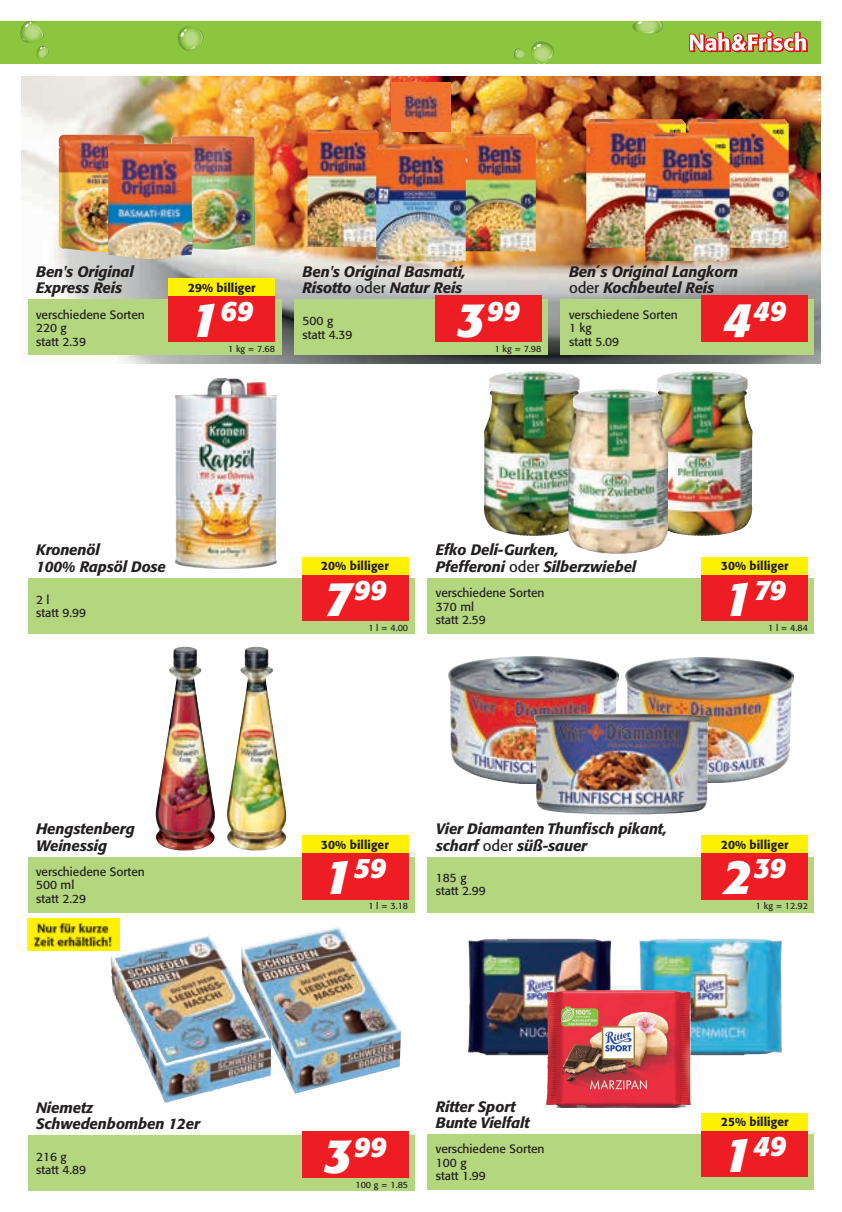
<style>
.page{position:relative;width:842px;height:1212px;background:#fff}
.page>*{position:absolute;margin:0;border:0;box-sizing:border-box;transform-origin:0 0}
.t1{font:italic 700 48px "Formata Std";color:#fff}
.t2{font:italic 700 28.05px "Formata Std";color:#fff}
.t3{font:italic 500 15px/16.5px "Formata Std";letter-spacing:-.01em;color:#231f20}
.t4{font:12px/13.5px "Formata Std";color:#231f20}
.t5{font:500 12px "Formata Std";color:#231f20}
.t6{font:9px "Formata Std";color:#231f20}
.s1{font-size:48px}
.s2{font-weight:400;font-style:normal}
</style>
<div class="page">
<div style="left:0;top:21px;width:821px;height:43px;background:#8bc63e"></div>
<svg style="left:20px;top:21px;width:29px;height:37px"></svg>
<svg style="left:632px;top:21px;width:31px;height:13px"></svg>
<svg style="left:531px;top:41px;width:23px;height:23px"></svg>
<svg style="left:514px;top:48px;width:11px;height:12px"></svg>
<svg style="left:178px;top:27px;width:26px;height:24px"></svg>
<svg style="left:689px;top:31px;width:119px;height:21px"></svg>
<img style="left:21px;top:77px;width:800px;height:286px">
<img style="left:28px;top:918px;width:92px;height:32px">
<img style="left:171px;top:136px;width:85px;height:114px">
<img style="left:468px;top:938px;width:144px;height:118px">
<img style="left:639px;top:938px;width:144px;height:133px">
<div style="left:427px;top:1134px;width:387px;height:56px;background:#b3d67f"></div>
<div style="left:702px;top:1130px;width:106px;height:47px;background:#ee1d23"></div>
<div style="left:702px;top:1113px;width:106px;height:17px;background:#fff101"></div>
<img style="left:273px;top:927px;width:128px;height:167px">
<div style="left:28px;top:1135px;width:387px;height:56px;background:#b3d67f"></div>
<div style="left:302px;top:1131px;width:106px;height:47px;background:#ee1d23"></div>
<img style="left:626px;top:657px;width:167px;height:125px">
<div style="left:427px;top:857px;width:387px;height:55px;background:#b3d67f"></div>
<div style="left:702px;top:853px;width:106px;height:46px;background:#ee1d23"></div>
<div style="left:702px;top:836px;width:106px;height:17px;background:#fff101"></div>
<img style="left:156px;top:647px;width:59px;height:203px">
<img style="left:227px;top:647px;width:59px;height:203px">
<div style="left:28px;top:857px;width:387px;height:55px;background:#b3d67f"></div>
<div style="left:302px;top:853px;width:106px;height:46px;background:#ee1d23"></div>
<div style="left:302px;top:836px;width:106px;height:17px;background:#fff101"></div>
<img style="left:484px;top:371px;width:96px;height:165px">
<img style="left:657px;top:371px;width:95px;height:165px">
<div style="left:427px;top:578px;width:387px;height:56px;background:#b3d67f"></div>
<div style="left:702px;top:574px;width:106px;height:47px;background:#ee1d23"></div>
<div style="left:702px;top:557px;width:106px;height:17px;background:#fff101"></div>
<img style="left:176px;top:378px;width:100px;height:190px">
<div style="left:28px;top:578px;width:387px;height:56px;background:#b3d67f"></div>
<div style="left:302px;top:574px;width:106px;height:47px;background:#ee1d23"></div>
<div style="left:302px;top:557px;width:106px;height:17px;background:#fff101"></div>
<img style="left:59px;top:135px;width:85px;height:117px">
<div style="left:28px;top:300px;width:253px;height:55px;background:#b3d67f"></div>
<div style="left:169px;top:296px;width:106px;height:46px;background:#ee1d23"></div>
<div style="left:169px;top:279px;width:106px;height:17px;background:#fff101"></div>
<img style="left:689px;top:119px;width:100px;height:129px">
<img style="left:586px;top:119px;width:100px;height:129px">
<img style="left:645px;top:132px;width:84px;height:129px">
<div style="left:561px;top:300px;width:253px;height:55px;background:#b3d67f"></div>
<img style="left:308px;top:130px;width:71px;height:117px">
<img style="left:465px;top:134px;width:71px;height:117px">
<img style="left:376px;top:144px;width:90px;height:117px">
<div style="left:702px;top:296px;width:106px;height:46px;background:#ee1d23"></div>
<div style="left:294px;top:300px;width:254px;height:55px;background:#b3d67f"></div>
<div style="left:435px;top:296px;width:106px;height:46px;background:#ee1d23"></div>
<img style="left:568px;top:389px;width:100px;height:165px">
<img style="left:110px;top:935px;width:163px;height:168px">
<img style="left:448px;top:656px;width:170px;height:127px">
<img style="left:534px;top:714px;width:176px;height:100px">
<img style="left:107px;top:144px;width:86px;height:115px">
<img style="left:392px;top:83px;width:58px;height:49px">
<img style="left:546px;top:990px;width:121px;height:89px">
<p class="t3" style="left:36px;top:263px;width:99px">Ben's Original<br>Express Reis</p>
<p class="t4" style="left:36px;top:307px;width:110px">verschiedene Sorten<br>220 g<br>statt 2.39</p>
<p class="t5" style="left:188px;top:280px;width:69px">29% billiger</p>
<h2 class="t2" style="left:190px;top:294px;width:64px"><span class="s1">1</span>69</h2>
<p class="t6" style="left:228px;top:343px;width:48px">1 kg = 7.68</p>
<p class="t3" style="left:303px;top:263px;width:164px">Ben's Original Basmati,<br>Risotto <span class="s2">oder</span> Natur Reis</p>
<h2 class="t2" style="left:457px;top:294px;width:64px"><span class="s1">3</span>99</h2>
<p class="t4" style="left:303px;top:314px;width:32px">500 g</p>
<p class="t4" style="left:303px;top:328px;width:52px">statt 4.39</p>
<p class="t6" style="left:495px;top:343px;width:48px">1 kg = 7.98</p>
<p class="t3" style="left:569px;top:263px;width:171px">Ben´s Original Langkorn <span class="s2">oder</span> Kochbeutel Reis</p>
<h1 class="t1" style="left:723px;top:291px;width:29px">4</h1>
<h2 class="t2" style="left:753px;top:294px;width:34px">49</h2>
<p class="t4" style="left:569px;top:307px;width:110px">verschiedene Sorten<br>1 kg<br>statt 5.09</p>
<p class="t3" style="left:36px;top:542px;width:131px">Kronenöl<br>100% Rapsöl Dose</p>
<p class="t4" style="left:36px;top:593px;width:52px">2 l<br>statt 9.99</p>
<p class="t5" style="left:321px;top:558px;width:69px">20% billiger</p>
<p class="t3" style="left:436px;top:542px;width:202px">Efko Deli-Gurken,<br>Pfefferoni <span class="s2">oder</span> Silberzwiebel</p>
<p class="t5" style="left:721px;top:558px;width:69px">30% billiger</p>
<h2 class="t2" style="left:324px;top:572px;width:64px"><span class="s1">7</span>99</h2>
<p class="t6" style="left:368px;top:622px;width:41px">1 l = 4.00</p>
<p class="t4" style="left:436px;top:586px;width:110px">verschiedene Sorten<br>370 ml<br>statt 2.59</p>
<h2 class="t2" style="left:724px;top:572px;width:64px"><span class="s1">1</span>79</h2>
<p class="t6" style="left:768px;top:622px;width:41px">1 l = 4.84</p>
<p class="t3" style="left:36px;top:820px;width:100px">Hengstenberg<br>Weinessig</p>
<p class="t5" style="left:321px;top:837px;width:69px">30% billiger</p>
<p class="t3" style="left:436px;top:820px;width:232px">Vier Diamanten Thunfisch pikant, scharf <span class="s2">oder</span> süß-sauer</p>
<p class="t5" style="left:721px;top:837px;width:69px">20% billiger</p>
<p class="t4" style="left:36px;top:864px;width:110px">verschiedene Sorten<br>500 ml<br>statt 2.29</p>
<h2 class="t2" style="left:324px;top:851px;width:64px"><span class="s1">1</span>59</h2>
<p class="t6" style="left:368px;top:900px;width:41px">1 l = 3.18</p>
<p class="t4" style="left:436px;top:870px;width:52px">185 g statt 2.99</p>
<h2 class="t2" style="left:724px;top:851px;width:64px"><span class="s1">2</span>39</h2>
<p class="t6" style="left:756px;top:900px;width:53px">1 kg = 12.92</p>
<p class="t3" style="left:36px;top:1099px;width:165px">Niemetz<br>Schwedenbomben 12er</p>
<p class="t4" style="left:36px;top:1150px;width:52px">216 g statt 4.89</p>
<h2 class="t2" style="left:324px;top:1129px;width:64px"><span class="s1">3</span>99</h2>
<p class="t6" style="left:355px;top:1179px;width:54px">100 g = 1.85</p>
<p class="t3" style="left:436px;top:1098px;width:95px">Ritter Sport<br>Bunte Vielfalt</p>
<p class="t5" style="left:721px;top:1115px;width:69px">25% billiger</p>
<p class="t4" style="left:436px;top:1142px;width:110px">verschiedene Sorten<br>100 g<br>statt 1.99</p>
<h2 class="t2" style="left:723px;top:1129px;width:64px"><span class="s1">1</span>49</h2>
</div>
